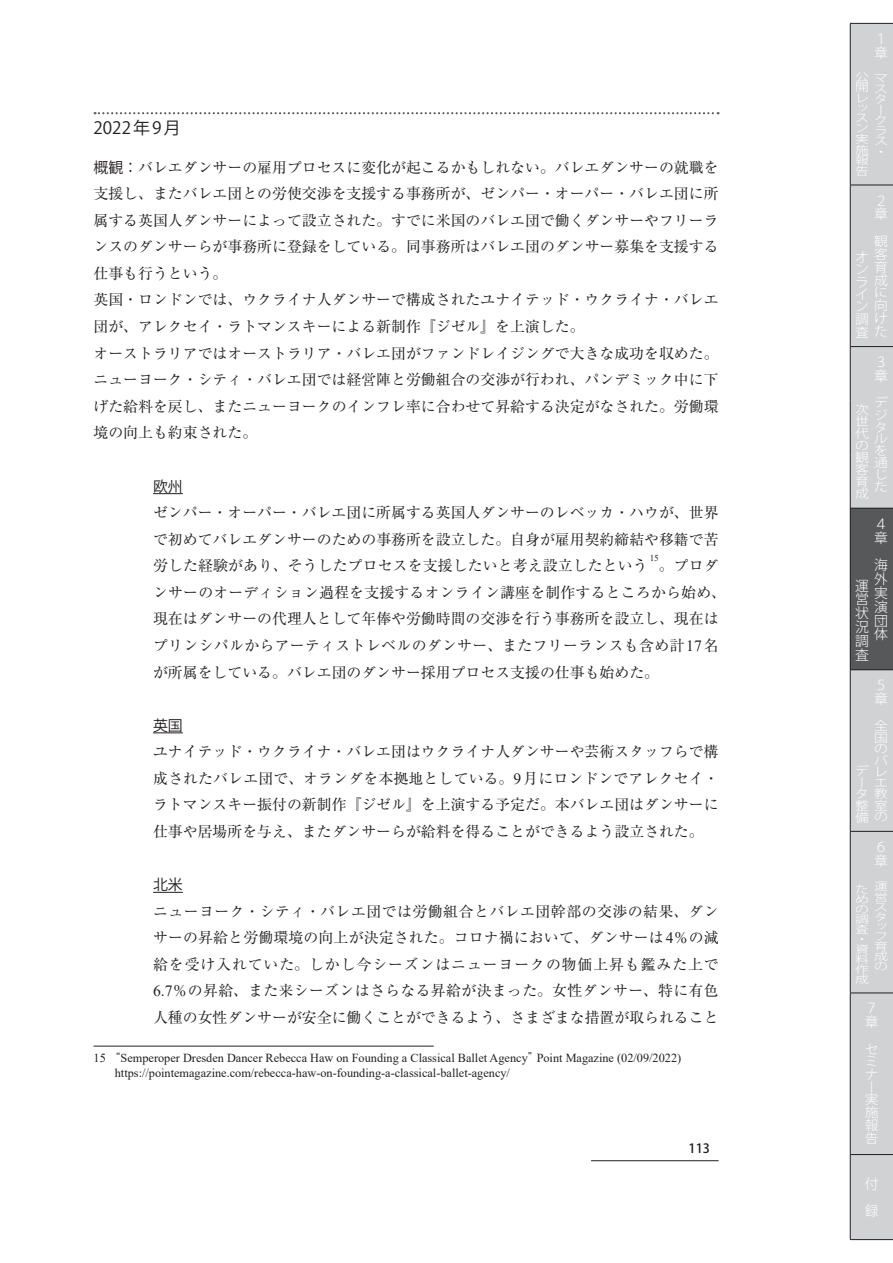
<style>
.page{position:relative;width:893px;height:1263px;background:#fff}
.page>*{position:absolute;margin:0;border:0;box-sizing:border-box;transform-origin:0 0}
.t1{font:16.95px "Koz Go Pro";letter-spacing:.065em;color:#231f20}
.t2{font:14.85px/26.5px "Ryumin Pro";color:#231f20;text-align:justify}
.t3{font:14.85px "Koz Go Pro";color:#231f20}
.t4{font:300 13.8px/13.8px "Koz Go Pro";color:#fff}
.t5{font:300 13.2px/12.9px "Koz Go Pro";color:#fff;text-align:right;scale:1.05 1}
.t6{font:500 12.75px "Koz Go Pro";color:#231f20}
.t7{font:300 12.45px/12px "Koz Go Pro";color:#fff;text-align:justify;scale:1.11 1}
.t8{font:12.3px/14.9px "Times New Roman";color:#231f20}
.t9{font:300 12px/11.4px "Koz Go Pro";color:#fff;text-align:right;scale:1.15 1}
.t10{font:300 11.1px/10.5px "Koz Go Pro";color:#fff;text-align:justify;scale:1.25 1}
.t11{font:300 10.5px/10.1px "Koz Go Pro";color:#fff;scale:1.32 1}
.t12{font:9.15px "Times New Roman";color:#231f20}
.s1{font-family:"Koz Go Pro"}
.s2{font-family:"Times New Roman";font-size:15.6px}
.s3{font-family:"Ryumin Pro";font-size:11.7px}
</style>
<div class="page">
<hr style="left:591px;top:1160px;width:128px;height:1px;background:#231f20">
<svg style="left:95px;top:112px;width:624px;height:2px"></svg>
<hr style="left:153px;top:493px;width:30px;height:1px;background:#231f20">
<hr style="left:153px;top:732px;width:30px;height:1px;background:#231f20">
<hr style="left:153px;top:892px;width:30px;height:1px;background:#231f20">
<hr style="left:94px;top:1046px;width:340px;height:1px;background:#231f20">
<div style="left:851px;top:24px;width:42px;height:1215px;background:#d1d2d4"></div>
<div style="left:850px;top:508px;width:43px;height:162px;background:#57585a"></div>
<hr style="left:850px;top:508px;width:43px;height:1px;background:#231f20">
<hr style="left:850px;top:669px;width:43px;height:1px;background:#231f20">
<hr style="left:850px;top:831px;width:43px;height:1px;background:#231f20">
<hr style="left:850px;top:993px;width:43px;height:1px;background:#231f20">
<hr style="left:850px;top:1154px;width:43px;height:1px;background:#231f20">
<hr style="left:850px;top:185px;width:43px;height:1px;background:#231f20">
<hr style="left:850px;top:346px;width:43px;height:1px;background:#231f20">
<hr style="left:850px;top:24px;width:1px;height:161px;background:#231f20">
<hr style="left:850px;top:185px;width:1px;height:161px;background:#231f20">
<hr style="left:850px;top:508px;width:1px;height:161px;background:#231f20">
<hr style="left:850px;top:670px;width:1px;height:161px;background:#231f20">
<hr style="left:850px;top:831px;width:1px;height:162px;background:#231f20">
<hr style="left:850px;top:993px;width:1px;height:161px;background:#231f20">
<hr style="left:850px;top:1155px;width:1px;height:84px;background:#231f20">
<hr style="left:850px;top:23px;width:43px;height:1px;background:#231f20">
<hr style="left:850px;top:1239px;width:43px;height:1px;background:#231f20">
<hr style="left:850px;top:347px;width:1px;height:53px;background:#231f20">
<hr style="left:850px;top:400px;width:1px;height:54px;background:#231f20">
<hr style="left:850px;top:454px;width:1px;height:54px;background:#231f20">
<p class="t1" style="left:94px;top:116px;width:89px">2022年9月</p>
<p class="t2" style="left:94px;top:153px;width:627px;text-align:left"><span class="s1">概観：</span>バレエダンサーの雇用プロセスに変化が起こるかもしれない。バレエダンサーの就職を支援し、またバレエ団との労使交渉を支援する事務所が、ゼンパー・オーパー・バレエ団に所属する英国人ダンサーによって設立された。すでに米国のバレエ団で働くダンサーやフリーランスのダンサーらが事務所に登録をしている。同事務所はバレエ団のダンサー募集を支援する仕事も行うという。<br>英国・ロンドンでは、ウクライナ人ダンサーで構成されたユナイテッド・ウクライナ・バレエ団が、アレクセイ・ラトマンスキーによる新制作『ジゼル』を上演した。<br>オーストラリアではオーストラリア・バレエ団がファンドレイジングで大きな成功を収めた。ニューヨーク・シティ・バレエ団では経営陣と労働組合の交渉が行われ、パンデミック中に下げた給料を戻し、またニューヨークのインフレ率に合わせて昇給する決定がなされた。労働環境の向上も約束された。</p>
<p class="t3" style="left:153px;top:476px;width:31px">欧州</p>
<p class="t2" style="left:153px;top:498px;width:567px">ゼンパー・オーパー・バレエ団に所属する英国人ダンサーのレベッカ・ハウが、世界で初めてバレエダンサーのための事務所を設立した。自身が雇用契約締結や移籍で苦労した経験があり、そうしたプロセスを支援したいと考え設立したという</p>
<p class="t12" style="left:650px;top:551px;width:11px">15</p>
<p class="t2" style="left:153px;top:551px;width:575px;text-align:left;text-indent:506px">。プロダンサーのオーディション過程を支援するオンライン講座を制作するところから始め、現在はダンサーの代理人として年俸や労働時間の交渉を行う事務所を設立し、現在はプリンシパルからアーティストレベルのダンサー、またフリーランスも含め計<span class="s2">17</span>名が所属をしている。バレエ団のダンサー採用プロセス支援の仕事も始めた。</p>
<p class="t3" style="left:153px;top:716px;width:31px">英国</p>
<p class="t2" style="left:153px;top:737px;width:567px">ユナイテッド・ウクライナ・バレエ団はウクライナ人ダンサーや芸術スタッフらで構成されたバレエ団で、オランダを本拠地としている。<span class="s2">9</span>月にロンドンでアレクセイ・ラトマンスキー振付の新制作『ジゼル』を上演する予定だ。本バレエ団はダンサーに仕事や居場所を与え、またダンサーらが給料を得ることができるよう設立された。</p>
<p class="t3" style="left:153px;top:875px;width:31px">北米</p>
<p class="t2" style="left:153px;top:897px;width:567px">ニューヨーク・シティ・バレエ団では労働組合とバレエ団幹部の交渉の結果、ダンサーの昇給と労働環境の向上が決定された。コロナ禍において、ダンサーは<span class="s2">4</span>％の減給を受け入れていた。しかし今シーズンはニューヨークの物価上昇も鑑みた上で<span class="s2">6.7</span>％の昇給、また来シーズンはさらなる昇給が決まった。女性ダンサー、特に有色人種の女性ダンサーが安全に働くことができるよう、さまざまな措置が取られること</p>
<p class="t8" style="left:115px;top:1050px;width:568px;text-indent:-21px">15 <span class="s3">“</span>Semperoper Dresden Dancer Rebecca Haw on Founding a Classical Ballet Agency<span class="s3">”</span>Point Magazine (02/09/2022) https://pointemagazine.com/rebecca-haw-on-founding-a-classical-ballet-agency/</p>
<p class="t6" style="left:689px;top:1140px;width:23px">113</p>
<p class="t4" style="left:874px;top:32px;width:15px">１章</p>
<p class="t10" style="left:855px;top:71px;width:12px">公開レッスン実施報告</p>
<p class="t10" style="left:874px;top:73px;width:12px;text-align:left">マスタークラス・</p>
<p class="t4" style="left:874px;top:194px;width:15px">２章</p>
<p class="t5" style="left:855px;top:235px;width:33px">観<br>客<br>育<br>成<br>に<br>向<br>け<br>査た</p>
<p class="t5" style="left:855px;top:251px;width:14px;line-height:12.5px;text-align:justify">オンライン調</p>
<p class="t4" style="left:874px;top:355px;width:15px">３章</p>
<p class="t7" style="left:855px;top:403px;width:14px">次世代の観客育成</p>
<p class="t7" style="left:874px;top:397px;width:14px;text-align:left">デジタルを通じた</p>
<p class="t4" style="left:874px;top:517px;width:15px">４章</p>
<p class="t4" style="left:874px;top:558px;width:15px;text-align:justify">海外実演団体</p>
<p class="t4" style="left:855px;top:579px;width:15px;text-align:justify">運営状況調査</p>
<p class="t4" style="left:874px;top:678px;width:15px">５章</p>
<p class="t9" style="left:855px;top:720px;width:30px">全<br>国<br>の<br>バ<br>デレエ<br>教<br>室<br>の</p>
<p class="t9" style="left:855px;top:777px;width:13px;text-align:left">ータ整備</p>
<p class="t4" style="left:874px;top:840px;width:15px">６章</p>
<p class="t11" style="left:855px;top:884px;width:12px">ための調査・資料作成</p>
<p class="t11" style="left:874px;top:882px;width:12px">運営スタッフ育成の</p>
<p class="t4" style="left:865px;top:1001px;width:15px">７章</p>
<p class="t5" style="left:865px;top:1043px;width:14px;text-align:left">セミナー実施報告</p>
<p class="t4" style="left:865px;top:1170px;width:15px;line-height:27.6px">付録</p>
</div>
